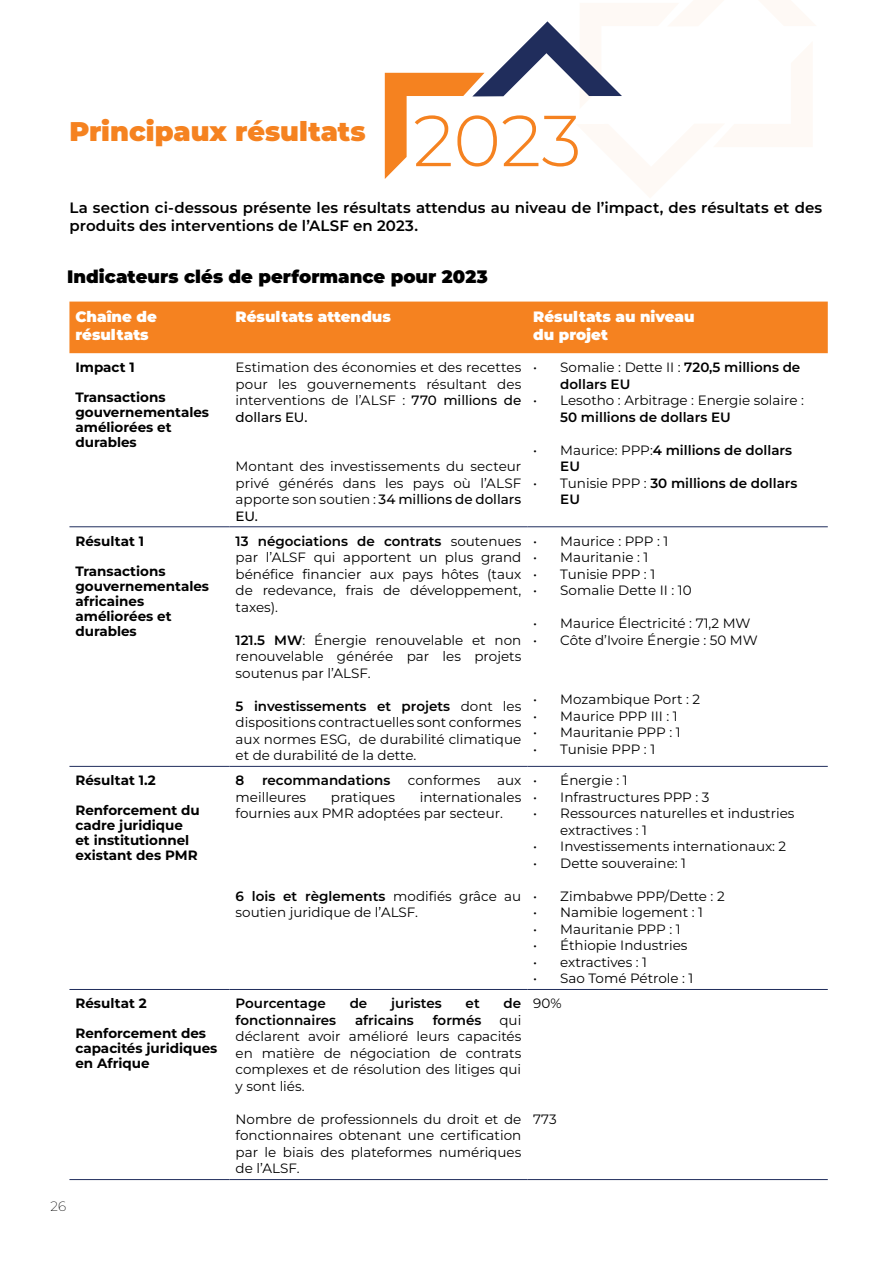
<style>
.page{position:relative;width:893px;height:1263px;background:#fff}
.page>*{position:absolute;margin:0;border:0;box-sizing:border-box;transform-origin:0 0}
.t1{font:300 72px "Montserrat";color:#f58220}
.t2{font:900 27px "Montserrat";color:#f58220}
.t3{font:900 18px "Montserrat";letter-spacing:.005em;color:#000}
.t4{font:600 15px/18px "Montserrat";color:#000}
.t5{font:900 15px/18px "Montserrat";color:#fff}
.t6{font:13.5px/16.5px "Montserrat";color:#000;text-align:justify}
.t7{font:700 13.5px/15px "Montserrat";color:#000}
.t8{font:600 13.5px/16.5px "Montserrat";color:#000}
.t9{font:200 13.5px "Montserrat";color:#000}
.s1{font-weight:400}
.s2{font-weight:500}
.s3{font-weight:600}
</style>
<div class="page">
<div style="left:69px;top:302px;width:759px;height:51px;background:#f58220"></div>
<hr style="left:69px;top:526px;width:161px;height:1px;background:#202d5c">
<hr style="left:230px;top:526px;width:297px;height:1px;background:#202d5c">
<hr style="left:527px;top:526px;width:301px;height:1px;background:#202d5c">
<hr style="left:69px;top:766px;width:161px;height:1px;background:#202d5c">
<hr style="left:230px;top:766px;width:297px;height:1px;background:#202d5c">
<hr style="left:527px;top:766px;width:301px;height:1px;background:#202d5c">
<hr style="left:69px;top:989px;width:161px;height:1px;background:#202d5c">
<hr style="left:230px;top:989px;width:297px;height:1px;background:#202d5c">
<hr style="left:527px;top:989px;width:301px;height:1px;background:#202d5c">
<hr style="left:69px;top:1179px;width:161px;height:1px;background:#202d5c">
<hr style="left:230px;top:1179px;width:297px;height:1px;background:#202d5c">
<hr style="left:527px;top:1179px;width:301px;height:1px;background:#202d5c">
<svg style="left:385px;top:21px;width:237px;height:158px"></svg>
<h2 class="t2" style="left:69px;top:113px;width:298px">Principaux résultats</h2>
<h1 class="t1" style="left:413px;top:93px;width:170px">2023</h1>
<p class="t4" style="left:69px;top:198px;width:754px">La section ci-dessous présente les résultats attendus au niveau de l’impact, des résultats et des produits des interventions de l’ALSF en 2023.</p>
<h3 class="t3" style="left:67px;top:264px;width:422px">Indicateurs clés de performance pour 2023</h3>
<p class="t5" style="left:75px;top:307px;width:83px">Chaîne de résultats</p>
<p class="t5" style="left:236px;top:307px;width:157px">Résultats attendus</p>
<p class="t5" style="left:533px;top:307px;width:163px">Résultats au niveau du projet</p>
<p class="t7" style="left:75px;top:360px;width:61px">Impact 1</p>
<p class="t7" style="left:75px;top:390px;width:135px">Transactions gouvernementales améliorées et durables</p>
<p class="t8" style="left:560px;top:359px;width:242px;text-indent:-27px"><span class="s1">• Somalie : Dette II :</span> 720,5 millions de dollars EU</p>
<p class="t6" style="left:533px;top:392px;width:272px">• Lesotho : Arbitrage : Energie solaire :</p>
<p class="t8" style="left:560px;top:408px;width:172px">50 millions de dollars EU</p>
<p class="t8" style="left:560px;top:441px;width:233px;text-indent:-27px"><span class="s1">• Maurice: PPP:</span>4 millions de dollars<br>EU</p>
<p class="t8" style="left:560px;top:474px;width:239px;text-indent:-27px"><span class="s1">• Tunisie PPP :</span> 30 millions de dollars<br>EU</p>
<p class="t6" style="left:236px;top:359px;width:287px">Estimation des économies et des recettes pour les gouvernements résultant des interventions de l’ALSF : <span class="s2">770 millions de dollars EU.</span></p>
<p class="t6" style="left:236px;top:458px;width:287px">Montant des investissements du secteur privé générés dans les pays où l’ALSF apporte son soutien : <span class="s2">34 millions de dollars EU .</span></p>
<p class="t7" style="left:75px;top:533px;width:70px">Résultat 1</p>
<p class="t7" style="left:75px;top:563px;width:135px">Transactions gouvernementales africaines améliorées et durables</p>
<p class="t7" style="left:75px;top:773px;width:82px">Résultat 1.2</p>
<p class="t7" style="left:75px;top:803px;width:126px">Renforcement du cadre juridique et institutionnel existant des PMR</p>
<p class="t7" style="left:75px;top:996px;width:73px">Résultat 2</p>
<p class="t7" style="left:75px;top:1026px;width:143px">Renforcement des capacités juridiques en Afrique</p>
<p class="t9" style="left:51px;top:1197px;width:17px">26</p>
<p class="t6" style="left:236px;top:532px;width:287px"><span class="s3">13 négociations de contrats</span> soutenues par l’ALSF qui apportent un plus grand bénéfice financier aux pays hôtes (taux de redevance, frais de développement, taxes).</p>
<p class="t6" style="left:236px;top:631px;width:287px"><span class="s3">121.5 MW</span>: Énergie renouvelable et non renouvelable générée par les projets soutenus par l’ALSF.</p>
<p class="t6" style="left:236px;top:697px;width:287px"><span class="s3">5 investissements et projets</span> dont les dispositions contractuelles sont conformes aux normes ESG, de durabilité climatique et de durabilité de la dette.</p>
<p class="t8" style="left:236px;top:772px;width:10px">8</p>
<p class="t8" style="left:262px;top:772px;width:130px">recommandations</p>
<p class="t6" style="left:408px;top:772px;width:115px">conformes aux</p>
<p class="t6" style="left:236px;top:788px;width:72px">meilleures</p>
<p class="t6" style="left:331px;top:788px;width:65px">pratiques</p>
<p class="t6" style="left:236px;top:788px;width:287px;text-indent:184px">internationales fournies aux PMR adoptées par secteur.</p>
<p class="t6" style="left:236px;top:887px;width:287px"><span class="s3">6 lois et règlements</span> modifiés grâce au soutien juridique de l’ALSF.</p>
<p class="t8" style="left:236px;top:995px;width:92px">Pourcentage</p>
<p class="t8" style="left:350px;top:995px;width:19px">de</p>
<p class="t8" style="left:391px;top:995px;width:52px">juristes</p>
<p class="t8" style="left:466px;top:995px;width:16px">et</p>
<p class="t8" style="left:504px;top:995px;width:19px">de</p>
<p class="t8" style="left:236px;top:1011px;width:102px">fonctionnaires</p>
<p class="t8" style="left:355px;top:1011px;width:60px">africains</p>
<p class="t8" style="left:433px;top:1011px;width:50px">formés</p>
<p class="t6" style="left:236px;top:1011px;width:287px;text-indent:264px">qui déclarent avoir amélioré leurs capacités en matière de négociation de contrats complexes et de résolution des litiges qui y sont liés.</p>
<p class="t6" style="left:236px;top:1110px;width:287px">Nombre de professionnels du droit et de fonctionnaires obtenant une certification par le biais des plateformes numériques de l’ALSF.</p>
<p class="t6" style="left:533px;top:532px;width:137px">• Maurice : PPP : 1</p>
<p class="t6" style="left:533px;top:549px;width:117px">• Mauritanie : 1</p>
<p class="t6" style="left:533px;top:565px;width:123px">• Tunisie PPP : 1</p>
<p class="t6" style="left:533px;top:582px;width:160px">• Somalie Dette II : 10</p>
<p class="t6" style="left:533px;top:615px;width:219px">• Maurice Électricité : 71,2 MW</p>
<p class="t6" style="left:533px;top:631px;width:226px">• Côte d’Ivoire Énergie : 50 MW</p>
<p class="t6" style="left:533px;top:691px;width:168px">• Mozambique Port : 2</p>
<p class="t6" style="left:533px;top:707px;width:146px">• Maurice PPP III : 1</p>
<p class="t6" style="left:533px;top:724px;width:149px">• Mauritanie PPP : 1</p>
<p class="t6" style="left:533px;top:740px;width:123px">• Tunisie PPP : 1</p>
<p class="t6" style="left:533px;top:772px;width:96px">• Énergie : 1</p>
<p class="t6" style="left:533px;top:788px;width:178px">• Infrastructures PPP : 3</p>
<p class="t6" style="left:560px;top:805px;width:236px;text-indent:-27px">• Ressources naturelles et industries extractives : 1</p>
<p class="t6" style="left:533px;top:838px;width:254px">• Investissements internationaux: 2</p>
<p class="t6" style="left:533px;top:854px;width:154px">• Dette souveraine: 1</p>
<p class="t6" style="left:533px;top:887px;width:193px">• Zimbabwe PPP/Dette : 2</p>
<p class="t6" style="left:533px;top:904px;width:171px">• Namibie logement : 1</p>
<p class="t6" style="left:533px;top:920px;width:149px">• Mauritanie PPP : 1</p>
<p class="t6" style="left:533px;top:937px;width:156px">• Éthiopie Industries</p>
<p class="t6" style="left:533px;top:953px;width:115px">• extractives : 1</p>
<p class="t6" style="left:533px;top:970px;width:162px">• Sao Tomé Pétrole : 1</p>
<p class="t6" style="left:533px;top:995px;width:30px">90%</p>
<p class="t6" style="left:533px;top:1110px;width:25px">773</p>
</div>
